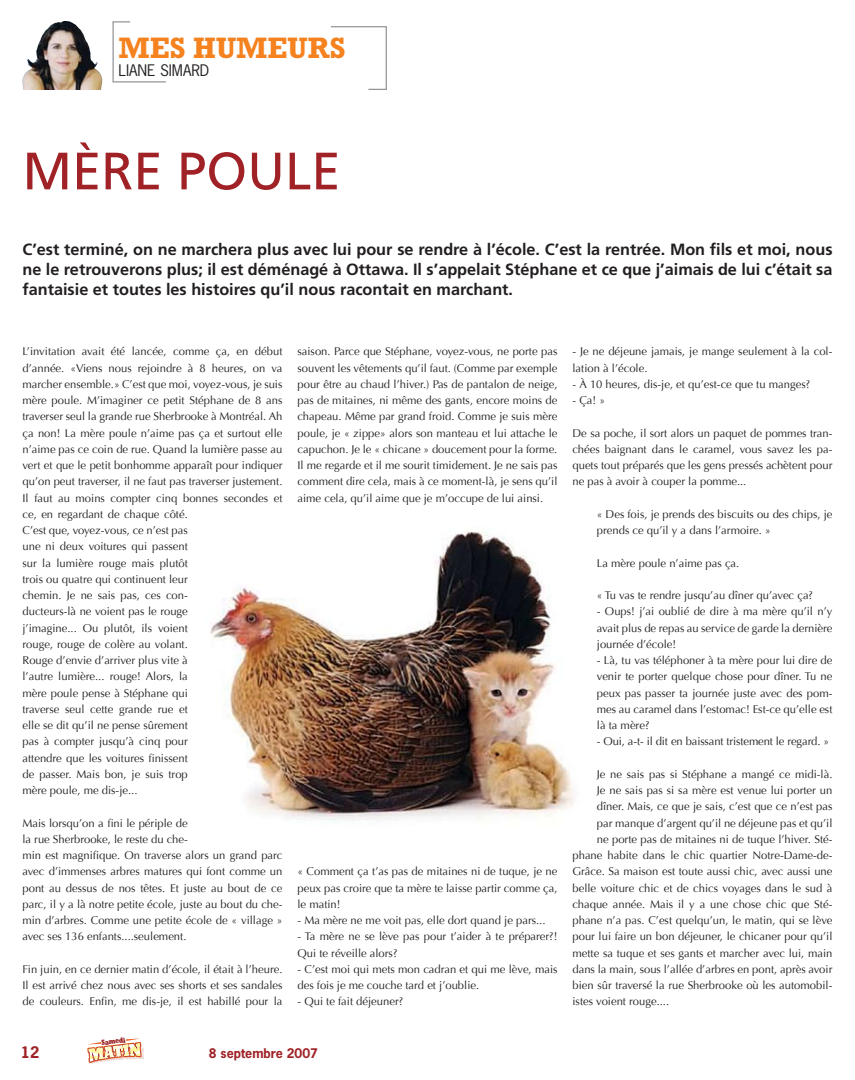
<style>
.page{position:relative;width:855px;height:1080px;background:#fff}
.page>*{position:absolute;margin:0;border:0;box-sizing:border-box;transform-origin:0 0}
.t1{font:52.5px "Frutiger";color:#a02226}
.t2{font:700 30px "Rockwell";color:#f5821f}
.t3{font:700 16.25px/20px "Frutiger";color:#231f20;text-align:justify}
.t4{font:15px "News Gothic Std";color:#231f20}
.t5{font:700 15px "News Gothic";color:#a02226}
.t6{font:700 12.5px "News Gothic";color:#a02226}
.t7{font:11.25px/16.2px "Optima";color:#231f20}
.t8{font:800 7.62px "Rockwell";color:#971b1e;scale:.73 1}
</style>
<div class="page">
<svg style="left:87px;top:1039px;width:57px;height:25px"></svg>
<img style="left:22px;top:21px;width:81px;height:69px">
<img style="left:210px;top:531px;width:364px;height:290px">
<svg style="left:330px;top:26px;width:57px;height:64px"></svg>
<svg style="left:112px;top:21px;width:54px;height:62px"></svg>
<h2 class="t2" style="left:119px;top:30px;width:229px">MES HUMEURS</h2>
<h3 class="t4" style="left:119px;top:61px;width:92px">LIANE SIMARD</h3>
<h1 class="t1" style="left:22px;top:140px;width:319px">MÈRE POULE</h1>
<p class="t3" style="left:22px;top:239px;width:812px">C’est terminé, on ne marchera plus avec lui pour se rendre à l’école. C’est la rentrée. Mon fils et moi, nous ne le retrouverons plus; il est déménagé à Ottawa. Il s’appelait Stéphane et ce que j’aimais de lui c’était sa fantaisie et toutes les histoires qu’il nous racontait en marchant.</p>
<p class="t7" style="left:22px;top:344px;width:262px">L’invitation avait été lancée, comme ça, en début d’année. «Viens nous rejoindre à 8 heures, on va marcher ensemble.» C’est que moi, voyez-vous, je suis mère poule. M’imaginer ce petit Stéphane de 8 ans traverser seul la grande rue Sherbrooke à Montréal. Ah ça non! La mère poule n’aime pas ça et surtout elle n’aime pas ce coin de rue. Quand la lumière passe au vert et que le petit bonhomme apparaît pour indiquer qu’on peut traverser, il ne faut pas traverser justement.<br>Il faut au moins compter cinq bonnes secondes et ce, en regardant de chaque côté.<br>C’est que, voyez-vous, ce n’est pas<br>une ni deux voitures qui passent<br>sur la lumière rouge mais plutôt<br>trois ou quatre qui continuent leur<br>chemin. Je ne sais pas, ces con-<br>ducteurs-là ne voient pas le rouge<br>j’imagine... Ou plutôt, ils voient<br>rouge, rouge de colère au volant.<br>Rouge d’envie d’arriver plus vite à<br>l’autre lumière... rouge! Alors, la<br>mère poule pense à Stéphane qui<br>traverse seul cette grande rue et<br>elle se dit qu’il ne pense sûrement<br>pas à compter jusqu’à cinq pour<br>attendre que les voitures finissent<br>de passer. Mais bon, je suis trop<br>mère poule, me dis-je...</p>
<p class="t7" style="left:22px;top:815px;width:262px">Mais lorsqu’on a fini le périple de<br>la rue Sherbrooke, le reste du che-<br>min est magnifique. On traverse alors un grand parc avec d’immenses arbres matures qui font comme un pont au dessus de nos têtes. Et juste au bout de ce parc, il y a là notre petite école, juste au bout du che&shy;min d’arbres. Comme une petite école de « village » avec ses 136 enfants....seulement.</p>
<p class="t7" style="left:22px;top:961px;width:262px;text-align:justify">Fin juin, en ce dernier matin d’école, il était à l’heure.<br>Il est arrivé chez nous avec ses shorts et ses sandales de couleurs. Enfin, me dis-je, il est habillé pour la</p>
<p class="t7" style="left:298px;top:344px;width:262px;text-align:justify">saison. Parce que Stéphane, voyez-vous, ne porte pas souvent les vêtements qu’il faut. (Comme par exemple pour être au chaud l’hiver.) Pas de pantalon de neige, pas de mitaines, ni même des gants, encore moins de chapeau. Même par grand froid. Comme je suis mère poule, je « zippe» alors son manteau et lui attache le capuchon. Je le « chicane » doucement pour la forme.<br>Il me regarde et il me sourit timidement. Je ne sais pas comment dire cela, mais à ce moment-là, je sens qu’il aime cela, qu’il aime que je m’occupe de lui ainsi.</p>
<p class="t7" style="left:298px;top:864px;width:262px;text-align:justify">« Comment ça t’as pas de mitaines ni de tuque, je ne peux pas croire que ta mère te laisse partir comme ça, le matin!</p>
<p class="t7" style="left:298px;top:912px;width:250px">- Ma mère ne me voit pas, elle dort quand je pars...</p>
<p class="t7" style="left:298px;top:929px;width:261px">- Ta mère ne se lève pas pour t’aider à te préparer?!<br>Qui te réveille alors?</p>
<p class="t7" style="left:298px;top:961px;width:262px">- C’est moi qui mets mon cadran et qui me lève, mais des fois je me couche tard et j’oublie.</p>
<p class="t7" style="left:298px;top:994px;width:107px">- Qui te fait déjeuner?</p>
<h3 class="t5" style="left:21px;top:1042px;width:20px">12</h3>
<p class="t8" style="left:101px;top:1038px;width:34px;rotate:-6deg">Samedi</p>
<p class="t6" style="left:209px;top:1045px;width:110px">8 septembre 2007</p>
<p class="t7" style="left:572px;top:344px;width:262px">- Je ne déjeune jamais, je mange seulement à la col&shy;lation à l’école.</p>
<p class="t7" style="left:572px;top:376px;width:239px">- À 10 heures, dis-je, et qu’est-ce que tu manges?</p>
<p class="t7" style="left:572px;top:392px;width:34px">- Ça! »</p>
<p class="t7" style="left:572px;top:425px;width:262px;text-align:justify">De sa poche, il sort alors un paquet de pommes tran&shy;chées baignant dans le caramel, vous savez les pa&shy;quets tout préparés que les gens pressés achètent pour ne pas à avoir à couper la pomme...</p>
<p class="t7" style="left:597px;top:506px;width:237px">« Des fois, je prends des biscuits ou des chips, je prends ce qu’il y a dans l’armoire. »</p>
<p class="t7" style="left:597px;top:555px;width:144px">La mère poule n’aime pas ça.</p>
<p class="t7" style="left:597px;top:587px;width:218px">« Tu vas te rendre jusqu’au dîner qu’avec ça?</p>
<p class="t7" style="left:597px;top:604px;width:237px;text-align:justify">- Oups! j’ai oublié de dire à ma mère qu’il n’y avait plus de repas au service de garde la dernière journée d’école!</p>
<p class="t7" style="left:597px;top:652px;width:237px;text-align:justify">- Là, tu vas téléphoner à ta mère pour lui dire de venir te porter quelque chose pour dîner. Tu ne peux pas passer ta journée juste avec des pom&shy;mes au caramel dans l’estomac! Est-ce qu’elle est là ta mère?</p>
<p class="t7" style="left:597px;top:734px;width:234px">- Oui, a-t- il dit en baissant tristement le regard. »</p>
<p class="t7" style="left:597px;top:766px;width:237px">Je ne sais pas si Stéphane a mangé ce midi-là.</p>
<p class="t7" style="left:597px;top:782px;width:237px">Je ne sais pas si sa mère est venue lui porter un</p>
<p class="t7" style="left:597px;top:799px;width:237px">dîner. Mais, ce que je sais, c’est que ce n’est pas</p>
<p class="t7" style="left:597px;top:815px;width:237px">par manque d’argent qu’il ne déjeune pas et qu’il</p>
<p class="t7" style="left:597px;top:831px;width:237px">ne porte pas de mitaines ni de tuque l’hiver. Sté-</p>
<p class="t7" style="left:572px;top:847px;width:262px">phane habite dans le chic quartier Notre-Dame-de-</p>
<p class="t7" style="left:572px;top:864px;width:262px">Grâce. Sa maison est toute aussi chic, avec aussi une</p>
<p class="t7" style="left:572px;top:880px;width:261px">belle voiture chic et de chics voyages dans le sud à</p>
<p class="t7" style="left:572px;top:896px;width:262px">chaque année. Mais il y a une chose chic que Sté-</p>
<p class="t7" style="left:572px;top:912px;width:262px">phane n’a pas. C’est quelqu’un, le matin, qui se lève</p>
<p class="t7" style="left:572px;top:929px;width:261px">pour lui faire un bon déjeuner, le chicaner pour qu’il</p>
<p class="t7" style="left:572px;top:945px;width:261px">mette sa tuque et ses gants et marcher avec lui, main</p>
<p class="t7" style="left:572px;top:961px;width:261px">dans la main, sous l’allée d’arbres en pont, après avoir</p>
<p class="t7" style="left:572px;top:977px;width:262px">bien sûr traversé la rue Sherbrooke où les automobil-</p>
<p class="t7" style="left:572px;top:994px;width:98px">istes voient rouge....</p>
</div>
